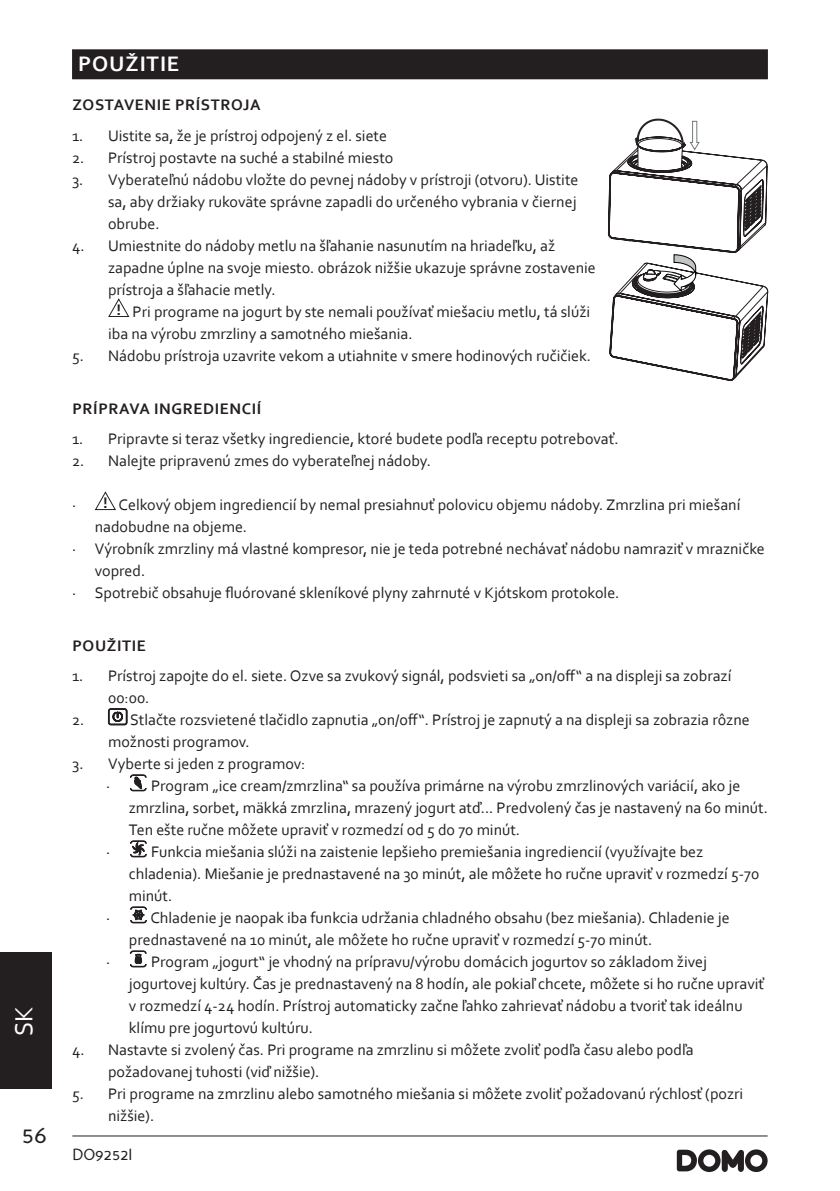
<style>
.page{position:relative;width:840px;height:1191px;background:#fff}
.page>*{position:absolute;margin:0;border:0;box-sizing:border-box;transform-origin:0 0}
.t1{font:26px "Corbel";color:#fff}
.t2{font:24px "Perspective Sans";color:#231f20}
.t3{font:700 22px "Corbel";letter-spacing:.04em;color:#fff}
.t4{font:16px/22px "Corbel";color:#231f20}
.t5{font:700 16px "Corbel";letter-spacing:.04em;color:#231f20}
.t6{font:16px "Perspective Sans";color:#231f20}
.s1{font-weight:700}
</style>
<div class="page">
<hr style="left:72px;top:1135px;width:695px;height:1px;background:#231f20">
<svg style="left:676px;top:1149px;width:91px;height:23px"></svg>
<div style="left:0;top:952px;width:51px;height:137px;background:#231f20"></div>
<div style="left:72px;top:49px;width:695px;height:30px;background:#231f20"></div>
<svg style="left:108px;top:298px;width:22px;height:19px"></svg>
<svg style="left:95px;top:491px;width:21px;height:19px"></svg>
<svg style="left:108px;top:708px;width:19px;height:17px"></svg>
<svg style="left:130px;top:775px;width:16px;height:16px"></svg>
<svg style="left:130px;top:841px;width:16px;height:16px"></svg>
<svg style="left:130px;top:907px;width:16px;height:16px"></svg>
<svg style="left:130px;top:951px;width:16px;height:16px"></svg>
<svg style="left:608px;top:119px;width:159px;height:262px"></svg>
<h1 class="t1" style="left:8px;top:1036px;width:32px;rotate:-90deg">SK</h1>
<h2 class="t2" style="left:22px;top:1120px;width:27px">56</h2>
<h3 class="t3" style="left:78px;top:50px;width:103px">POUŽITIE</h3>
<p class="t5" style="left:72px;top:95px;width:190px">ZOSTAVENIE PRÍSTROJA</p>
<p class="t4" style="left:72px;top:124px;width:316px">1. Uistite sa, že je prístroj odpojený z el. siete</p>
<p class="t4" style="left:72px;top:146px;width:323px">2. Prístroj postavte na suché a stabilné miesto</p>
<p class="t4" style="left:108px;top:168px;width:471px;text-indent:-36px">3. Vyberateľnú nádobu vložte do pevnej nádoby v prístroji (otvoru). Uistite sa, aby držiaky rukoväte správne zapadli do určeného vybrania v čiernej obrube.</p>
<p class="t4" style="left:72px;top:234px;width:484px">4. Umiestnite do nádoby metlu na šľahanie nasunutím na hriadeľku, až</p>
<p class="t4" style="left:108px;top:256px;width:489px">zapadne úplne na svoje miesto. obrázok nižšie ukazuje správne zostavenie</p>
<p class="t4" style="left:108px;top:278px;width:169px">prístroja a šľahacie metly.</p>
<p class="t4" style="left:116px;top:300px;width:475px"><span class="s1">!</span> Pri programe na jogurt by ste nemali používať miešaciu metlu, tá slúži</p>
<p class="t4" style="left:108px;top:322px;width:306px">iba na výrobu zmrzliny a samotného miešania.</p>
<p class="t4" style="left:72px;top:344px;width:520px">5. Nádobu prístroja uzavrite vekom a utiahnite v smere hodinových ručičiek.</p>
<p class="t5" style="left:72px;top:398px;width:190px">PRÍPRAVA INGREDIENCIÍ</p>
<p class="t4" style="left:72px;top:427px;width:547px">1. Pripravte si teraz všetky ingrediencie, ktoré budete podľa receptu potrebovať.</p>
<p class="t4" style="left:72px;top:449px;width:360px">2. Nalejte pripravenú zmes do vyberateľnej nádoby.</p>
<p class="t4" style="left:72px;top:493px;width:669px">· <span class="s1">!</span> Celkový objem ingrediencií by nemal presiahnuť polovicu objemu nádoby. Zmrzlina pri miešaní</p>
<p class="t4" style="left:95px;top:515px;width:154px">nadobudne na objeme.</p>
<p class="t4" style="left:72px;top:537px;width:693px">· Výrobník zmrzliny má vlastné kompresor, nie je teda potrebné nechávať nádobu namraziť v mrazničke</p>
<p class="t4" style="left:95px;top:559px;width:52px">vopred.</p>
<p class="t4" style="left:72px;top:581px;width:548px">· Spotrebič obsahuje fluórované skleníkové plyny zahrnuté v Kjótskom protokole.</p>
<p class="t5" style="left:72px;top:635px;width:75px">POUŽITIE</p>
<p class="t4" style="left:72px;top:664px;width:660px">1. Prístroj zapojte do el. siete. Ozve sa zvukový signál, podsvieti sa „on/off“ a na displeji sa zobrazí</p>
<p class="t4" style="left:108px;top:686px;width:43px">00:00.</p>
<p class="t4" style="left:72px;top:708px;width:14px">2.</p>
<p class="t4" style="left:108px;top:708px;width:642px;text-indent:22px">Stlačte rozsvietené tlačidlo zapnutia „on/off“. Prístroj je zapnutý a na displeji sa zobrazia rôzne možnosti programov.</p>
<p class="t4" style="left:106px;top:752px;width:201px;text-indent:-34px">3. Vyberte si jeden z programov: ·</p>
<p class="t4" style="left:129px;top:774px;width:640px;text-indent:22px">Program „ice cream/zmrzlina“ sa používa primárne na výrobu zmrzlinových variácií, ako je zmrzlina, sorbet, mäkká zmrzlina, mrazený jogurt atď... Predvolený čas je nastavený na 60 minút.<br>Ten ešte ručne môžete upraviť v rozmedzí od 5 do 70 minút.</p>
<p class="t4" style="left:106px;top:840px;width:6px">·</p>
<p class="t4" style="left:129px;top:840px;width:631px;text-indent:22px">Funkcia miešania slúži na zaistenie lepšieho premiešania ingrediencií (využívajte bez chladenia). Miešanie je prednastavené na 30 minút, ale môžete ho ručne upraviť v rozmedzí 5-70 minút.</p>
<p class="t4" style="left:106px;top:906px;width:6px">·</p>
<p class="t4" style="left:129px;top:906px;width:602px;text-indent:22px">Chladenie je naopak iba funkcia udržania chladného obsahu (bez miešania). Chladenie je prednastavené na 10 minút, ale môžete ho ručne upraviť v rozmedzí 5-70 minút.</p>
<p class="t4" style="left:106px;top:950px;width:6px">·</p>
<p class="t4" style="left:129px;top:950px;width:636px;text-indent:22px">Program „jogurt“ je vhodný na prípravu/výrobu domácich jogurtov so základom živej jogurtovej kultúry. Čas je prednastavený na 8 hodín, ale pokiaľ chcete, môžete si ho ručne upraviť v rozmedzí 4-24 hodín. Prístroj automaticky začne ľahko zahrievať nádobu a tvoriť tak ideálnu klímu pre jogurtovú kultúru.</p>
<p class="t4" style="left:108px;top:1038px;width:586px;text-indent:-36px">4. Nastavte si zvolený čas. Pri programe na zmrzlinu si môžete zvoliť podľa času alebo podľa požadovanej tuhosti (viď nižšie).</p>
<p class="t4" style="left:108px;top:1082px;width:636px;text-indent:-36px">5. Pri programe na zmrzlinu alebo samotného miešania si môžete zvoliť požadovanú rýchlosť (pozri nižšie).</p>
<p class="t6" style="left:72px;top:1145px;width:62px">DO9252I</p>
</div>
